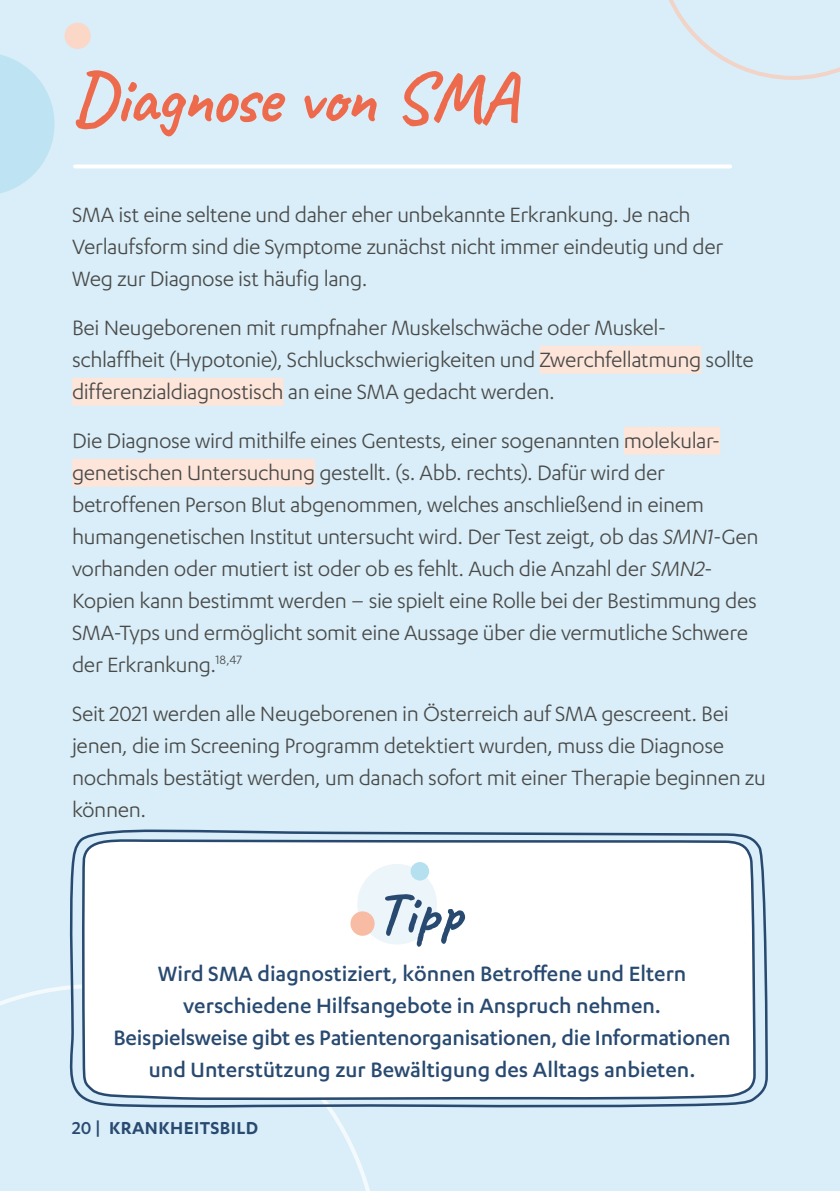
<style>
.page{position:relative;width:840px;height:1191px;background:#fff}
.page>*{position:absolute;margin:0;border:0;box-sizing:border-box;transform-origin:0 0}
.t1{font:700 72px "Caveat";letter-spacing:-.025em;color:#ed6b4c}
.t2{font:700 60px "Caveat";color:#294a70}
.t3{font:24px/32px "Karbon";letter-spacing:-.015em;color:#4a4a49}
.t4{font:500 24px/32px "Karbon";color:#294a70;text-align:center}
.t5{font:600 20px "Karbon";letter-spacing:.02em;color:#294a70}
.s1{font-style:italic}
.s2{font-weight:500}
</style>
<div class="page">
<div style="left:0;top:0;width:839px;height:1191px;background:#d9eef8"></div>
<div style="left:539px;top:346px;width:162px;height:28px;background:#fde5da"></div>
<div style="left:72px;top:378px;width:211px;height:28px;background:#fde5da"></div>
<div style="left:623px;top:427px;width:97px;height:28px;background:#fde5da"></div>
<div style="left:72px;top:459px;width:243px;height:28px;background:#fde5da"></div>
<svg style="left:75px;top:164px;width:654px;height:4px;background:#fafdfe"></svg>
<svg style="left:669px;top:0;width:170px;height:80px"></svg>
<svg style="left:0;top:986px;width:370px;height:205px"></svg>
<svg style="left:66px;top:829px;width:702px;height:280px;background:#f0f4f7"></svg>
<div style="left:357px;top:864px;width:79px;height:80px;background:#ecf5fa;border-radius:50%"></div>
<div style="left:350px;top:911px;width:24px;height:24px;background:#f8bba3;border-radius:50%"></div>
<div style="left:410px;top:862px;width:19px;height:18px;background:#b5e0f0;border-radius:50%"></div>
<svg style="left:0;top:54px;width:54px;height:139px"></svg>
<svg style="left:64px;top:22px;width:27px;height:27px"></svg>
<h1 class="t1" style="left:72px;top:52px;width:445px">Diagnose von SMA</h1>
<p class="t3" style="left:72px;top:198px;width:652px">SMA ist eine seltene und daher eher unbekannte Erkrankung. Je nach<br>Verlaufsform sind die Symptome zunächst nicht immer eindeutig und der<br>Weg zur Diagnose ist häufig lang.</p>
<p class="t3" style="left:72px;top:311px;width:682px">Bei Neugeborenen mit rumpfnaher Muskelschwäche oder Muskel&shy;schlaffheit (Hypotonie), Schluckschwierigkeiten und Zwerchfellatmung sollte differenzialdiagnostisch an eine SMA gedacht werden.</p>
<p class="t3" style="left:72px;top:424px;width:687px">Die Diagnose wird mithilfe eines Gentests, einer sogenannten molekular&shy;genetischen Untersuchung gestellt. (s. Abb. rechts). Dafür wird der betroffenen Person Blut abgenommen, welches anschließend in einem humangenetischen Institut untersucht wird. Der Test zeigt, ob das <span class="s1">SMN1</span>-Gen vorhanden oder mutiert ist oder ob es fehlt. Auch die Anzahl der <span class="s1">SMN2</span>- Kopien kann bestimmt werden – sie spielt eine Rolle bei der Bestimmung des SMA-Typs und ermöglicht somit eine Aussage über die vermutliche Schwere der Erkrankung.<sup>18,47</sup></p>
<p class="t3" style="left:72px;top:697px;width:695px">Seit 2021 werden alle Neugeborenen in Österreich auf SMA gescreent. Bei jenen, die im Screening Programm detektiert wurden, muss die Diagnose nochmals bestätigt werden, um danach sofort mit einer Therapie beginnen zu können.</p>
<h2 class="t2" style="left:375px;top:874px;width:88px">Tipp</h2>
<p class="t4" style="left:113px;top:957px;width:618px">Wird SMA diagnostiziert, können Betroffene und Eltern verschiedene Hilfsangebote in Anspruch nehmen.<br>Beispielsweise gibt es Patientenorganisationen, die Informationen und Unterstützung zur Bewältigung des Alltags anbieten.</p>
<p class="t5" style="left:72px;top:1116px;width:187px"><span class="s2">20 |</span> KRANKHEITSBILD</p>
</div>
